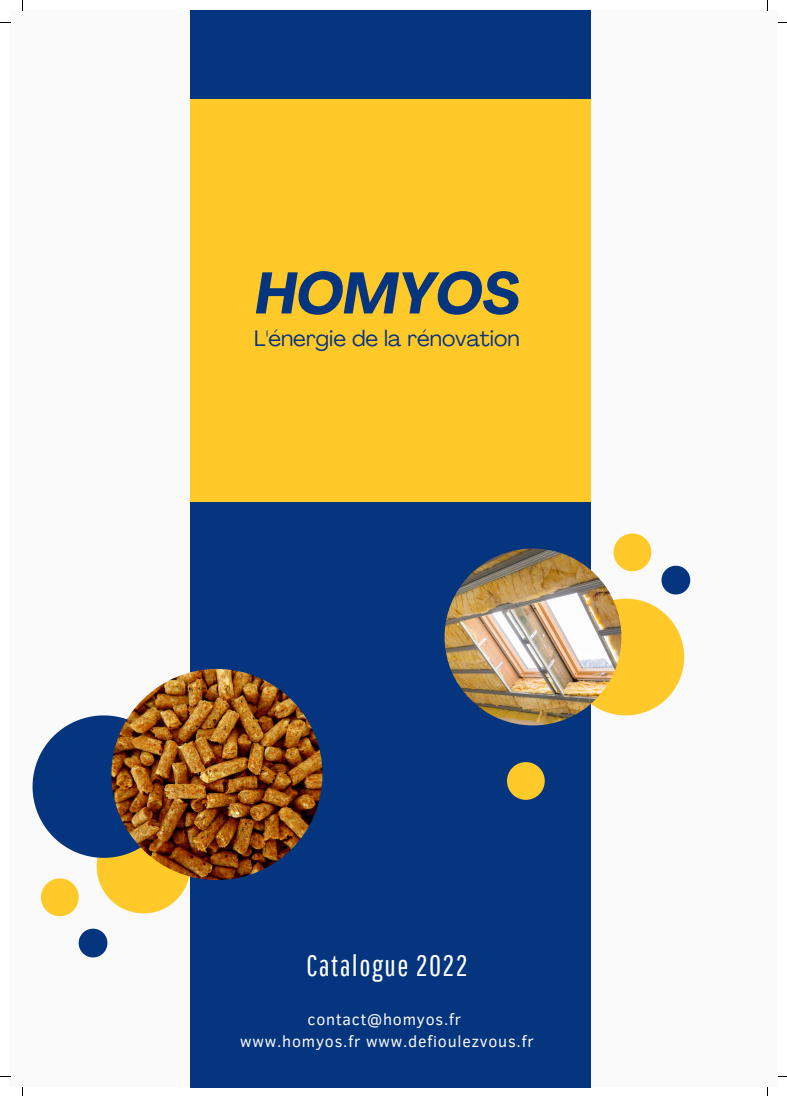
<style>
.page{position:relative;width:787px;height:1096px;background:#fff}
.page>*{position:absolute;margin:0;border:0;box-sizing:border-box;transform-origin:0 0}
.t1{font:italic 700 57.75px "Agrandir";color:#05357f}
.t2{font:29.38px "Pathway Gothic One";letter-spacing:.05em;color:#fff}
.t3{font:22.12px "Agrandir";color:#05357f}
.t4{font:16px "Clear Sans";letter-spacing:.05em;color:#fafafa}
</style>
<div class="page">
<div style="left:10px;top:10px;width:768px;height:1076px;background:#fafafa"></div>
<div style="left:190px;top:10px;width:401px;height:1076px;background:#05357f"></div>
<svg style="left:33px;top:715px;width:157px;height:201px"></svg>
<svg style="left:79px;top:928px;width:28px;height:29px"></svg>
<img style="left:111px;top:669px;width:211px;height:211px;border-radius:50%">
<svg style="left:507px;top:762px;width:38px;height:38px"></svg>
<svg style="left:575px;top:533px;width:115px;height:182px"></svg>
<img style="left:445px;top:548px;width:176px;height:177px;border-radius:50%">
<div style="left:190px;top:99px;width:401px;height:402px;background:#ffc929"></div>
<p class="t1" style="left:255px;top:270px;width:266px">HOMYOS</p>
<p class="t3" style="left:254px;top:329px;width:267px">L'énergie de la rénovation</p>
<p class="t2" style="left:306px;top:947px;width:163px">Catalogue 2022</p>
<p class="t4" style="left:308px;top:1007px;width:155px">contact@homyos.fr</p>
<p class="t4" style="left:240px;top:1029px;width:295px">www.homyos.fr www.defioulezvous.fr</p>
</div>
